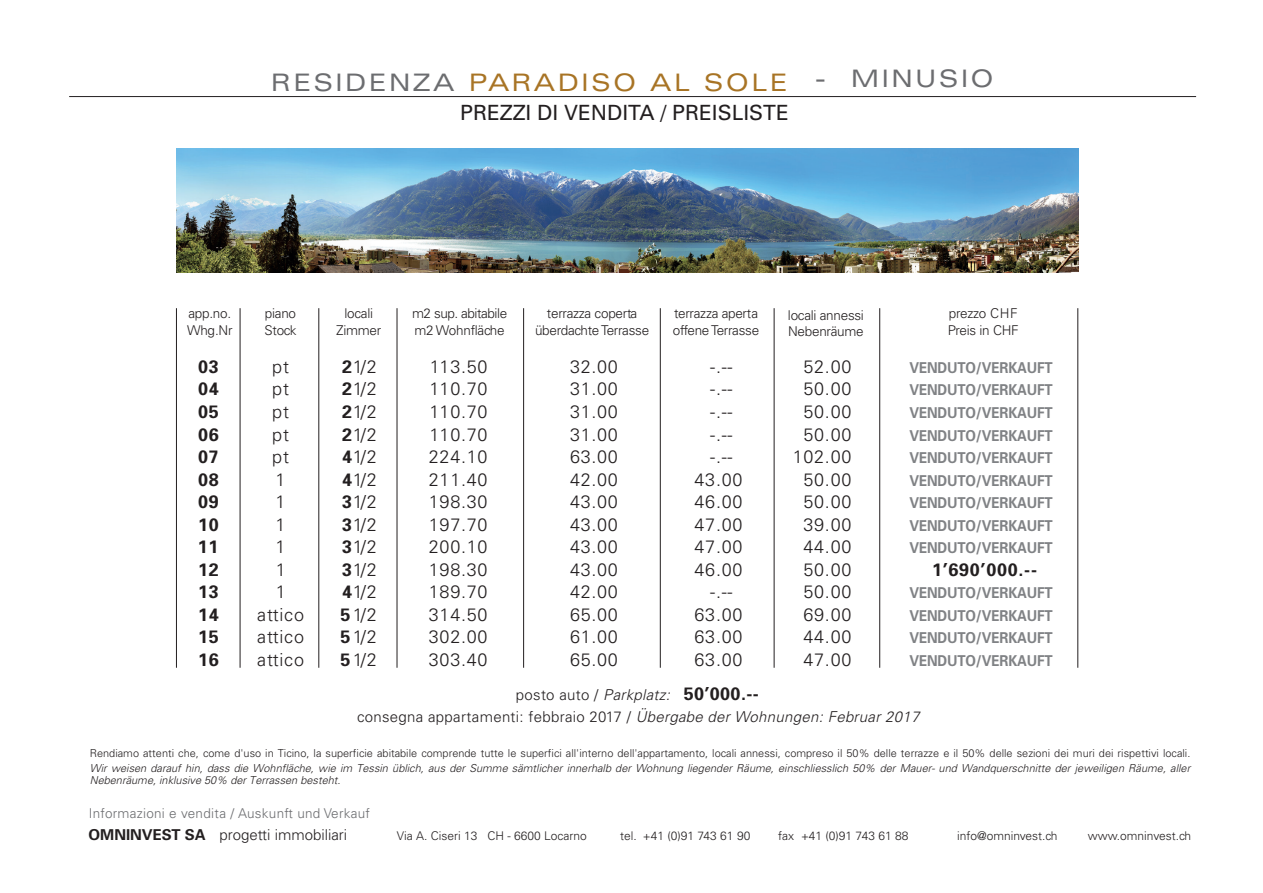
<style>
.page{position:relative;width:1263px;height:893px;background:#fff}
.page>*{position:absolute;margin:0;border:0;box-sizing:border-box;transform-origin:0 0}
.t1{font:expanded 24.15px "Univers";letter-spacing:.1em;color:#6c6d70}
.t2{font:21px "Univers";color:#231f20}
.t3{font:300 18px "Univers";letter-spacing:.04em;color:#231f20}
.t4{font:700 18px "Univers";letter-spacing:.04em;color:#231f20}
.t5{font:700 15px "Univers";letter-spacing:-.01em;color:#808285;scale:.9 1}
.t6{font:300 15px/22.5px "Univers";letter-spacing:.02em;color:#231f20;text-align:center}
.t7{font:300 15px "Univers";color:#231f20}
.t8{font:300 13.5px/16.5px "Univers";letter-spacing:-.02em;color:#231f20}
.t9{font:300 13.5px "Univers";letter-spacing:.02em;color:#6c6d70}
.t10{font:300 12px "Univers";color:#231f20}
.t11{font:italic 300 10.95px/12px "Univers";color:#231f20}
.t12{font:300 10.95px "Univers";color:#231f20}
.s1{color:#a87425}
.s2{font-weight:700}
.s3{font-style:italic}
.s4{font-weight:700;font-size:18px}
</style>
<div class="page">
<hr style="left:240px;top:308px;width:1px;height:360px;background:#231f20">
<hr style="left:318px;top:308px;width:1px;height:360px;background:#231f20">
<hr style="left:397px;top:308px;width:1px;height:360px;background:#231f20">
<hr style="left:660px;top:308px;width:1px;height:360px;background:#231f20">
<hr style="left:774px;top:308px;width:1px;height:360px;background:#231f20">
<hr style="left:879px;top:308px;width:1px;height:360px;background:#231f20">
<hr style="left:1077px;top:308px;width:1px;height:360px;background:#231f20">
<hr style="left:523px;top:308px;width:1px;height:360px;background:#231f20">
<hr style="left:69px;top:96px;width:1127px;height:1px;background:#231f20">
<hr style="left:176px;top:308px;width:1px;height:360px;background:#231f20">
<img style="left:176px;top:148px;width:903px;height:124px">
<h1 class="t1" style="left:271px;top:68px;width:724px">RESIDENZA <span class="s1">PARADISO AL SOLE</span> - MINUSIO</h1>
<p class="t2" style="left:460px;top:100px;width:330px">PREZZI DI VENDITA / PREISLISTE</p>
<p class="t8" style="left:187px;top:305px;width:47px">app.no.<br>Whg.Nr</p>
<p class="t8" style="left:264px;top:305px;width:33px">piano<br>Stock</p>
<p class="t8" style="left:336px;top:305px;width:47px;text-align:center">locali<br>Zimmer</p>
<p class="t8" style="left:535px;top:305px;width:116px;text-align:center">terrazza coperta überdachteTerrasse</p>
<p class="t8" style="left:673px;top:305px;width:88px">terrazza aperta offeneTerrasse</p>
<p class="t8" style="left:948px;top:305px;width:73px">prezzo CHF<br>Preis in CHF</p>
<p class="t8" style="left:412px;top:305px;width:97px">m2 sup. abitabile m2 Wohnfläche</p>
<p class="t8" style="left:788px;top:306px;width:78px">locali annessi<br>Nebenräume</p>
<p class="t4" style="left:198px;top:355px;width:22px">03</p>
<p class="t3" style="left:272px;top:356px;width:18px">pt</p>
<p class="t3" style="left:342px;top:356px;width:36px"><span class="s2">2</span>1/2</p>
<p class="t3" style="left:430px;top:356px;width:59px">113.50</p>
<p class="t3" style="left:570px;top:356px;width:49px">32.00</p>
<p class="t3" style="left:710px;top:356px;width:24px">-.--</p>
<p class="t3" style="left:803px;top:356px;width:49px">52.00</p>
<p class="t5" style="left:909px;top:358px;width:161px">VENDUTO/VERKAUFT</p>
<p class="t4" style="left:198px;top:377px;width:22px">04</p>
<p class="t3" style="left:272px;top:378px;width:18px">pt</p>
<p class="t3" style="left:342px;top:378px;width:36px"><span class="s2">2</span>1/2</p>
<p class="t3" style="left:429px;top:378px;width:60px">110.70</p>
<p class="t3" style="left:570px;top:378px;width:49px">31.00</p>
<p class="t3" style="left:710px;top:378px;width:24px">-.--</p>
<p class="t3" style="left:803px;top:378px;width:49px">50.00</p>
<p class="t5" style="left:909px;top:380px;width:161px">VENDUTO/VERKAUFT</p>
<p class="t4" style="left:198px;top:400px;width:22px">05</p>
<p class="t3" style="left:272px;top:401px;width:18px">pt</p>
<p class="t3" style="left:342px;top:401px;width:36px"><span class="s2">2</span>1/2</p>
<p class="t3" style="left:429px;top:401px;width:60px">110.70</p>
<p class="t3" style="left:570px;top:401px;width:49px">31.00</p>
<p class="t3" style="left:710px;top:401px;width:24px">-.--</p>
<p class="t3" style="left:803px;top:401px;width:49px">50.00</p>
<p class="t5" style="left:909px;top:403px;width:161px">VENDUTO/VERKAUFT</p>
<p class="t4" style="left:198px;top:422px;width:22px">06</p>
<p class="t3" style="left:272px;top:423px;width:18px">pt</p>
<p class="t3" style="left:342px;top:423px;width:36px"><span class="s2">2</span>1/2</p>
<p class="t3" style="left:429px;top:423px;width:60px">110.70</p>
<p class="t3" style="left:570px;top:423px;width:49px">31.00</p>
<p class="t3" style="left:710px;top:423px;width:24px">-.--</p>
<p class="t3" style="left:803px;top:423px;width:49px">50.00</p>
<p class="t5" style="left:909px;top:425px;width:161px">VENDUTO/VERKAUFT</p>
<p class="t4" style="left:198px;top:445px;width:22px">07</p>
<p class="t3" style="left:272px;top:446px;width:18px">pt</p>
<p class="t3" style="left:342px;top:446px;width:36px"><span class="s2">4</span>1/2</p>
<p class="t3" style="left:429px;top:446px;width:60px">224.10</p>
<p class="t3" style="left:570px;top:446px;width:49px">63.00</p>
<p class="t3" style="left:710px;top:446px;width:24px">-.--</p>
<p class="t3" style="left:793px;top:446px;width:60px">102.00</p>
<p class="t5" style="left:909px;top:448px;width:161px">VENDUTO/VERKAUFT</p>
<p class="t4" style="left:198px;top:467px;width:22px">08</p>
<p class="t3" style="left:276px;top:468px;width:12px">1</p>
<p class="t3" style="left:342px;top:468px;width:36px"><span class="s2">4</span>1/2</p>
<p class="t3" style="left:429px;top:468px;width:60px">211.40</p>
<p class="t3" style="left:570px;top:468px;width:49px">42.00</p>
<p class="t3" style="left:694px;top:468px;width:49px">43.00</p>
<p class="t3" style="left:803px;top:468px;width:49px">50.00</p>
<p class="t5" style="left:909px;top:470px;width:161px">VENDUTO/VERKAUFT</p>
<p class="t4" style="left:198px;top:490px;width:22px">09</p>
<p class="t3" style="left:276px;top:491px;width:12px">1</p>
<p class="t3" style="left:342px;top:491px;width:36px"><span class="s2">3</span>1/2</p>
<p class="t3" style="left:429px;top:491px;width:60px">198.30</p>
<p class="t3" style="left:570px;top:491px;width:49px">43.00</p>
<p class="t3" style="left:694px;top:491px;width:49px">46.00</p>
<p class="t3" style="left:803px;top:491px;width:49px">50.00</p>
<p class="t5" style="left:909px;top:493px;width:161px">VENDUTO/VERKAUFT</p>
<p class="t4" style="left:198px;top:512px;width:22px">10</p>
<p class="t3" style="left:276px;top:513px;width:12px">1</p>
<p class="t3" style="left:342px;top:513px;width:36px"><span class="s2">3</span>1/2</p>
<p class="t3" style="left:429px;top:513px;width:60px">197.70</p>
<p class="t3" style="left:570px;top:513px;width:49px">43.00</p>
<p class="t3" style="left:694px;top:513px;width:49px">47.00</p>
<p class="t3" style="left:803px;top:513px;width:49px">39.00</p>
<p class="t5" style="left:909px;top:515px;width:161px">VENDUTO/VERKAUFT</p>
<p class="t4" style="left:198px;top:535px;width:22px">11</p>
<p class="t3" style="left:276px;top:536px;width:12px">1</p>
<p class="t3" style="left:342px;top:536px;width:36px"><span class="s2">3</span>1/2</p>
<p class="t3" style="left:429px;top:536px;width:60px">200.10</p>
<p class="t3" style="left:570px;top:536px;width:49px">43.00</p>
<p class="t3" style="left:694px;top:536px;width:49px">47.00</p>
<p class="t3" style="left:803px;top:536px;width:49px">44.00</p>
<p class="t5" style="left:909px;top:538px;width:161px">VENDUTO/VERKAUFT</p>
<p class="t4" style="left:198px;top:557px;width:22px">12</p>
<p class="t3" style="left:276px;top:558px;width:12px">1</p>
<p class="t3" style="left:342px;top:558px;width:36px"><span class="s2">3</span>1/2</p>
<p class="t3" style="left:429px;top:558px;width:60px">198.30</p>
<p class="t3" style="left:570px;top:558px;width:49px">43.00</p>
<p class="t3" style="left:694px;top:558px;width:49px">46.00</p>
<p class="t3" style="left:803px;top:558px;width:49px">50.00</p>
<p class="t4" style="left:932px;top:557px;width:106px">1’690’000.--</p>
<p class="t4" style="left:198px;top:580px;width:22px">13</p>
<p class="t3" style="left:276px;top:581px;width:12px">1</p>
<p class="t3" style="left:342px;top:581px;width:36px"><span class="s2">4</span>1/2</p>
<p class="t3" style="left:429px;top:581px;width:60px">189.70</p>
<p class="t3" style="left:570px;top:581px;width:49px">42.00</p>
<p class="t3" style="left:710px;top:581px;width:24px">-.--</p>
<p class="t3" style="left:803px;top:581px;width:49px">50.00</p>
<p class="t5" style="left:909px;top:583px;width:161px">VENDUTO/VERKAUFT</p>
<p class="t4" style="left:198px;top:602px;width:22px">14</p>
<p class="t3" style="left:257px;top:603px;width:48px">attico</p>
<p class="t3" style="left:340px;top:603px;width:38px"><span class="s2">5</span>1/2</p>
<p class="t3" style="left:429px;top:603px;width:60px">314.50</p>
<p class="t3" style="left:570px;top:603px;width:49px">65.00</p>
<p class="t3" style="left:694px;top:603px;width:49px">63.00</p>
<p class="t3" style="left:803px;top:603px;width:49px">69.00</p>
<p class="t5" style="left:909px;top:605px;width:161px">VENDUTO/VERKAUFT</p>
<p class="t4" style="left:198px;top:625px;width:22px">15</p>
<p class="t3" style="left:257px;top:626px;width:48px">attico</p>
<p class="t3" style="left:340px;top:626px;width:38px"><span class="s2">5</span>1/2</p>
<p class="t3" style="left:429px;top:626px;width:60px">302.00</p>
<p class="t3" style="left:570px;top:626px;width:49px">61.00</p>
<p class="t3" style="left:694px;top:626px;width:49px">63.00</p>
<p class="t3" style="left:803px;top:626px;width:49px">44.00</p>
<p class="t5" style="left:909px;top:628px;width:161px">VENDUTO/VERKAUFT</p>
<p class="t4" style="left:198px;top:647px;width:22px">16</p>
<p class="t3" style="left:257px;top:648px;width:48px">attico</p>
<p class="t3" style="left:340px;top:648px;width:38px"><span class="s2">5</span>1/2</p>
<p class="t3" style="left:429px;top:648px;width:60px">303.40</p>
<p class="t3" style="left:570px;top:648px;width:49px">65.00</p>
<p class="t3" style="left:694px;top:648px;width:49px">63.00</p>
<p class="t3" style="left:803px;top:648px;width:49px">47.00</p>
<p class="t5" style="left:909px;top:650px;width:161px">VENDUTO/VERKAUFT</p>
<p class="t6" style="left:357px;top:682px;width:564px">posto auto / <span class="s3">Parkplatz:</span> <span class="s4">50’000.--<br></span>consegna appartamenti: febbraio 2017 / <span class="s3">Übergabe der Wohnungen: Februar 2017</span></p>
<p class="t12" style="left:90px;top:747px;width:1102px">Rendiamo attenti che, come d'uso in Ticino, la superficie abitabile comprende tutte le superfici all'interno dell'appartamento, locali annessi, compreso il 50% delle terrazze e il 50% delle sezioni dei muri dei rispettivi locali.</p>
<p class="t11" style="left:90px;top:762px;width:1102px">Wir weisen darauf hin, dass die Wohnfläche, wie im Tessin üblich, aus der Summe sämtlicher innerhalb der Wohnung liegender Räume, einschliesslich 50% der Mauer- und Wandquerschnitte der jeweiligen Räume, aller<br>Nebenräume, inklusive 50% der Terrassen besteht.</p>
<p class="t9" style="left:89px;top:805px;width:283px">Informazioni e vendita / Auskunft und Verkauf</p>
<p class="t7" style="left:89px;top:825px;width:260px"><span class="s2">OMNINVEST SA</span> progetti immobiliari</p>
<p class="t10" style="left:397px;top:828px;width:191px">Via A. Ciseri 13 CH - 6600 Locarno</p>
<p class="t10" style="left:620px;top:828px;width:132px">tel. +41 (0)91 743 61 90</p>
<p class="t10" style="left:778px;top:828px;width:132px">fax +41 (0)91 743 61 88</p>
<p class="t10" style="left:957px;top:828px;width:102px">info@omninvest.ch</p>
<p class="t10" style="left:1088px;top:828px;width:105px">www.omninvest.ch</p>
</div>
